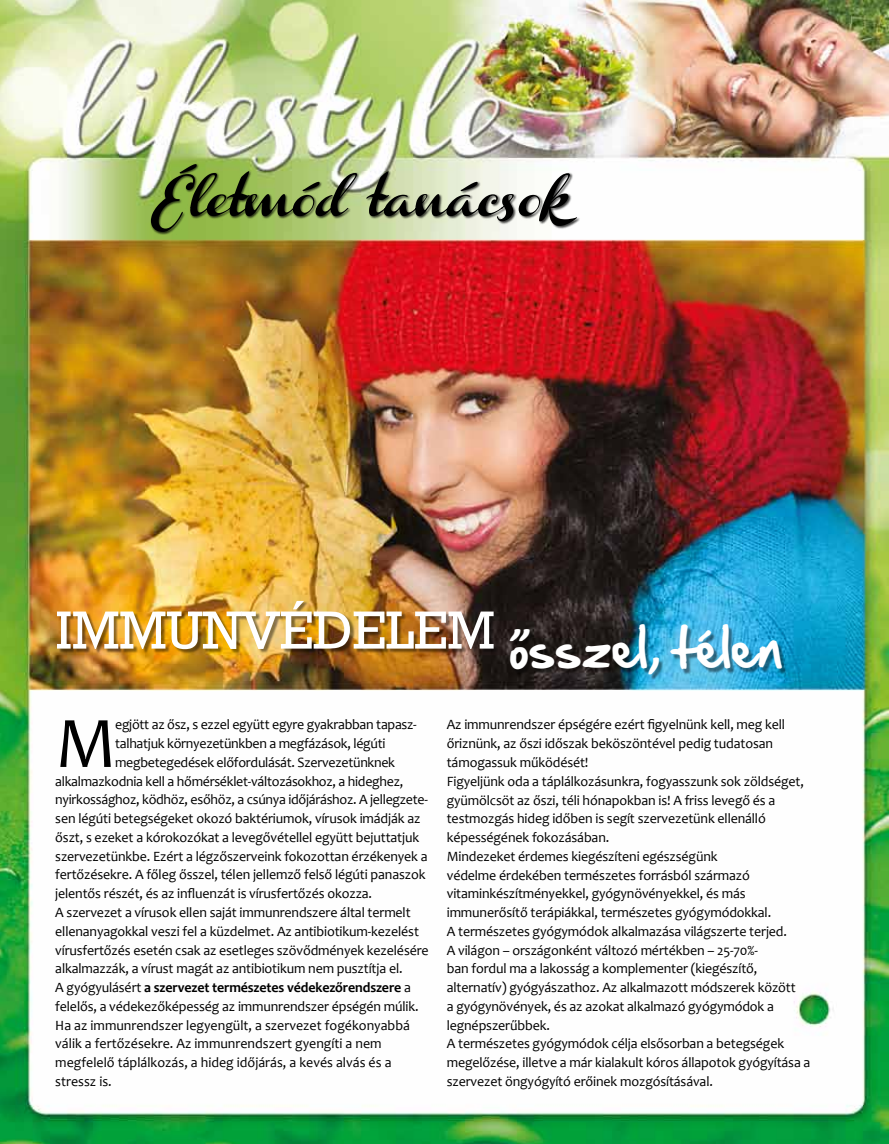
<style>
.page{position:relative;width:889px;height:1144px;background:#fff}
.page>*{position:absolute;margin:0;border:0;box-sizing:border-box;transform-origin:0 0}
.t1{font:73.2px "Candara";color:#000}
.t2{font:54.6px "Rockwell";letter-spacing:-.01em;color:#fff}
.t3{font:14.25px/18.8px "Candara";letter-spacing:-.01em;color:#000}
.t4{font:700 14.25px "Candara";letter-spacing:-.01em;color:#000}
.s1{font-weight:400}
</style>
<div class="page">
<img style="left:0;top:0;width:889px;height:1144px">
<div style="left:150px;top:163px;width:430px;height:72px;background:#000;opacity:.75"></div>
<svg style="left:151px;top:164px;width:426px;height:68px;background:#9aa87d"></svg>
<div style="left:58px;top:601px;width:440px;height:53px;background:#000;opacity:.45"></div>
<div style="left:511px;top:626px;width:276px;height:54px;background:#000;opacity:.45"></div>
<h2 class="t2" style="left:55px;top:599px;width:729px">IMMUNVÉDELEM <sub>ősszel,</sub> <sub>télen</sub></h2>
<h1 class="t1" style="left:55px;top:697px;width:63px">M</h1>
<p class="t3" style="left:115px;top:715px;width:303px">egjött az ősz, s ezzel együtt egyre gyakrabban tapasz-</p>
<p class="t3" style="left:115px;top:734px;width:272px">talhatjuk környezetünkben a megfázások, légúti</p>
<p class="t3" style="left:115px;top:753px;width:281px">megbetegedések előfordulását. Szervezetünknek</p>
<p class="t3" style="left:55px;top:771px;width:349px">alkalmazkodnia kell a hőmérséklet-változásokhoz, a hideghez,</p>
<p class="t3" style="left:55px;top:790px;width:374px">nyirkossághoz, ködhöz, esőhöz, a csúnya időjáráshoz. A jellegzete-</p>
<p class="t3" style="left:55px;top:809px;width:367px">sen légúti betegségeket okozó baktériumok, vírusok imádják az</p>
<p class="t3" style="left:55px;top:828px;width:365px">őszt, s ezeket a kórokozókat a levegővétellel együtt bejuttatjuk</p>
<p class="t3" style="left:55px;top:846px;width:374px">szervezetünkbe. Ezért a légzőszerveink fokozottan érzékenyek a</p>
<p class="t3" style="left:55px;top:865px;width:372px">fertőzésekre. A főleg ősszel, télen jellemző felső légúti panaszok</p>
<p class="t3" style="left:55px;top:884px;width:318px">jelentős részét, és az influenzát is vírusfertőzés okozza.</p>
<p class="t3" style="left:55px;top:903px;width:357px">A szervezet a vírusok ellen saját immunrendszere által termelt</p>
<p class="t3" style="left:55px;top:921px;width:365px">ellenanyagokkal veszi fel a küzdelmet. Az antibiotikum-kezelést</p>
<p class="t3" style="left:55px;top:940px;width:375px">vírusfertőzés esetén csak az esetleges szövődmények kezelésére</p>
<p class="t3" style="left:55px;top:959px;width:349px">alkalmazzák, a vírust magát az antibiotikum nem pusztítja el.</p>
<p class="t4" style="left:55px;top:978px;width:357px"><span class="s1">A gyógyulásért</span> a szervezet természetes védekezőrendszere <span class="s1">a</span></p>
<p class="t3" style="left:55px;top:996px;width:365px">felelős, a védekezőképesség az immunrendszer épségén múlik.</p>
<p class="t3" style="left:55px;top:1015px;width:356px">Ha az immunrendszer legyengült, a szervezet fogékonyabbá</p>
<p class="t3" style="left:55px;top:1034px;width:328px">válik a fertőzésekre. Az immunrendszert gyengíti a nem</p>
<p class="t3" style="left:55px;top:1053px;width:338px">megfelelő táplálkozás, a hideg időjárás, a kevés alvás és a</p>
<p class="t3" style="left:55px;top:1071px;width:58px">stressz is.</p>
<p class="t3" style="left:447px;top:715px;width:365px">Az immunrendszer épségére ezért figyelnünk kell, meg kell őriznünk, az őszi időszak beköszöntével pedig tudatosan támogassuk működését!<br>Figyeljünk oda a táplálkozásunkra, fogyasszunk sok zöldséget, gyümölcsöt az őszi, téli hónapokban is! A friss levegő és a testmozgás hideg időben is segít szervezetünk ellenálló képességének fokozásában.<br>Mindezeket érdemes kiegészíteni egészségünk<br>védelme érdekében természetes forrásból származó vitaminkészítményekkel, gyógynövényekkel, és más immunerősítő terápiákkal, természetes gyógymódokkal.<br>A természetes gyógymódok alkalmazása világszerte terjed.<br>A világon – országonként változó mértékben – 25-70%-<br>ban fordul ma a lakosság a komplementer (kiegészítő, alternatív) gyógyászathoz. Az alkalmazott módszerek között<br>a gyógynövények, és az azokat alkalmazó gyógymódok a legnépszerűbbek.<br>A természetes gyógymódok célja elsősorban a betegségek megelőzése, illetve a már kialakult kóros állapotok gyógyítása a szervezet öngyógyító erőinek mozgósításával.</p>
</div>
